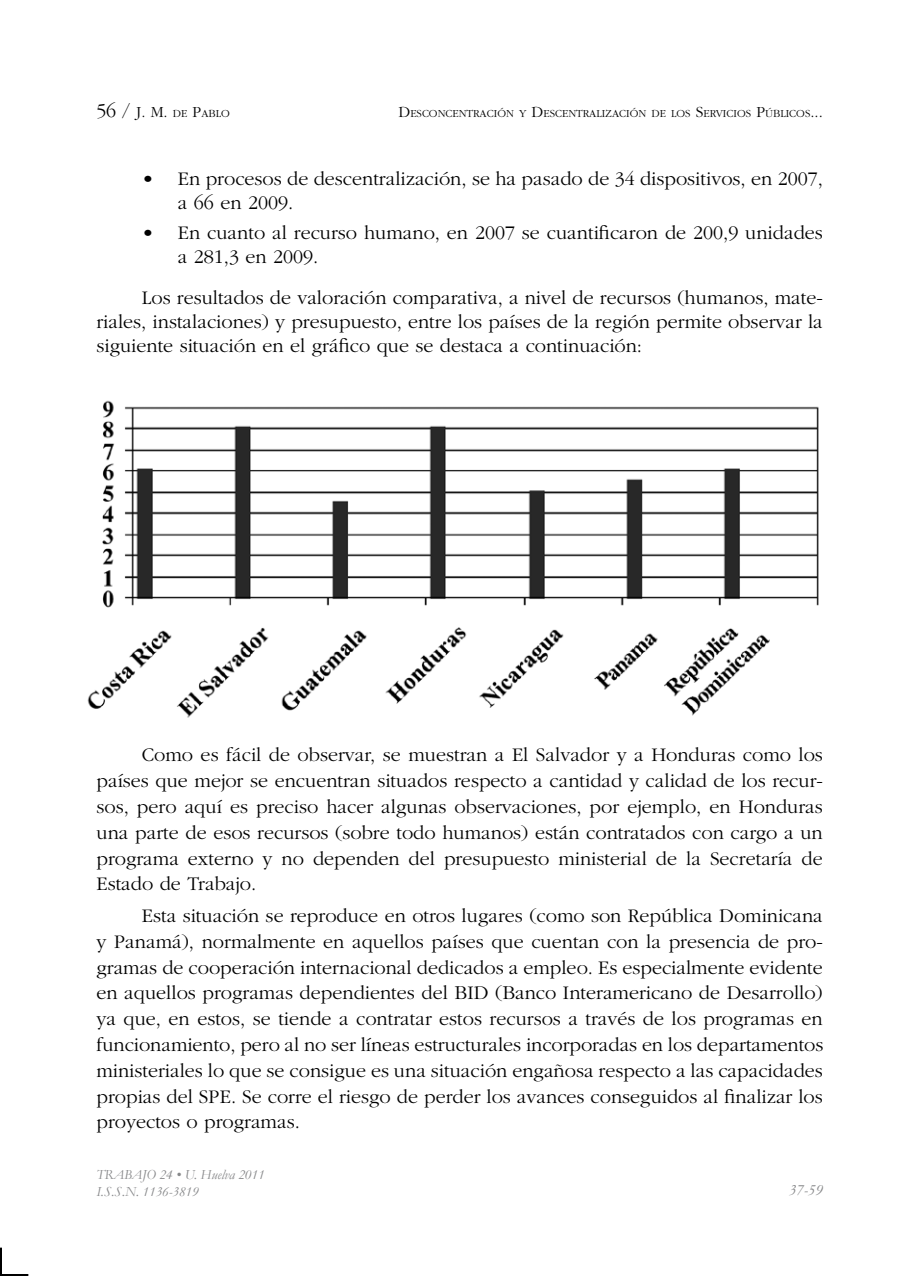
<style>
.page{position:relative;width:908px;height:1276px;background:#fff}
.page>*{position:absolute;margin:0;border:0;box-sizing:border-box;transform-origin:0 0}
.t1{font:300 20px/25.8px "Garamond";color:#000;text-align:justify}
.t2{font:italic 16px "Garamond";color:#87888a}
.t3{font:italic 14px/16.8px "Garamond";color:#87888a}
.t4{font:300 11.2px "Garamond";color:#000}
.s1{font-size:20px}
.s2{font-size:16px}
</style>
<div class="page">
<svg style="left:0;top:1247px;width:29px;height:29px"></svg>
<img style="left:87px;top:400px;width:732px;height:318px">
<p class="t4" style="left:96px;top:108px;width:135px"><span class="s1">56 /</span> <span class="s2">J. M.</span> DE <span class="s2">P</span>ABLO</p>
<p class="t4" style="left:398px;top:108px;width:425px"><span class="s2">D</span>ESCONCENTRACIÓN Y <span class="s2">D</span>ESCENTRALIZACIÓN DE LOS <span class="s2">S</span>ERVICIOS <span class="s2">P</span>ÚBLICOS<span class="s2">...</span></p>
<p class="t1" style="left:178px;top:167px;width:646px;line-height:24px;text-indent:-36px">• En procesos de descentralización, se ha pasado de 34 dispositivos, en 2007, a 66 en 2009.</p>
<p class="t1" style="left:178px;top:221px;width:646px;line-height:24px;text-indent:-36px">• En cuanto al recurso humano, en 2007 se cuantificaron de 200,9 unidades a 281,3 en 2009.</p>
<p class="t1" style="left:96px;top:286px;width:727px;line-height:24px;text-indent:45px">Los resultados de valoración comparativa, a nivel de recursos (humanos, mate&shy;riales, instalaciones) y presupuesto, entre los países de la región permite observar la siguiente situación en el gráfico que se destaca a continuación:</p>
<p class="t1" style="left:96px;top:742px;width:727px;text-indent:45px">Como es fácil de observar, se muestran a El Salvador y a Honduras como los países que mejor se encuentran situados respecto a cantidad y calidad de los recur&shy;sos, pero aquí es preciso hacer algunas observaciones, por ejemplo, en Honduras una parte de esos recursos (sobre todo humanos) están contratados con cargo a un programa externo y no dependen del presupuesto ministerial de la Secretaría de Estado de Trabajo.</p>
<p class="t1" style="left:96px;top:903px;width:728px;text-indent:45px">Esta situación se reproduce en otros lugares (como son República Dominicana y Panamá), normalmente en aquellos países que cuentan con la presencia de pro&shy;gramas de cooperación internacional dedicados a empleo. Es especialmente evidente en aquellos programas dependientes del BID (Banco Interamericano de Desarrollo) ya que, en estos, se tiende a contratar estos recursos a través de los programas en funcionamiento, pero al no ser líneas estructurales incorporadas en los departamentos ministeriales lo que se consigue es una situación engañosa respecto a las capacidades propias del SPE. Se corre el riesgo de perder los avances conseguidos al finalizar los proyectos o programas.</p>
<p class="t3" style="left:96px;top:1166px;width:170px">TRABAJO 24 • U. Huelva 2011<br>I.S.S.N. 1136-3819</p>
<p class="t2" style="left:788px;top:1180px;width:36px">37-59</p>
</div>
